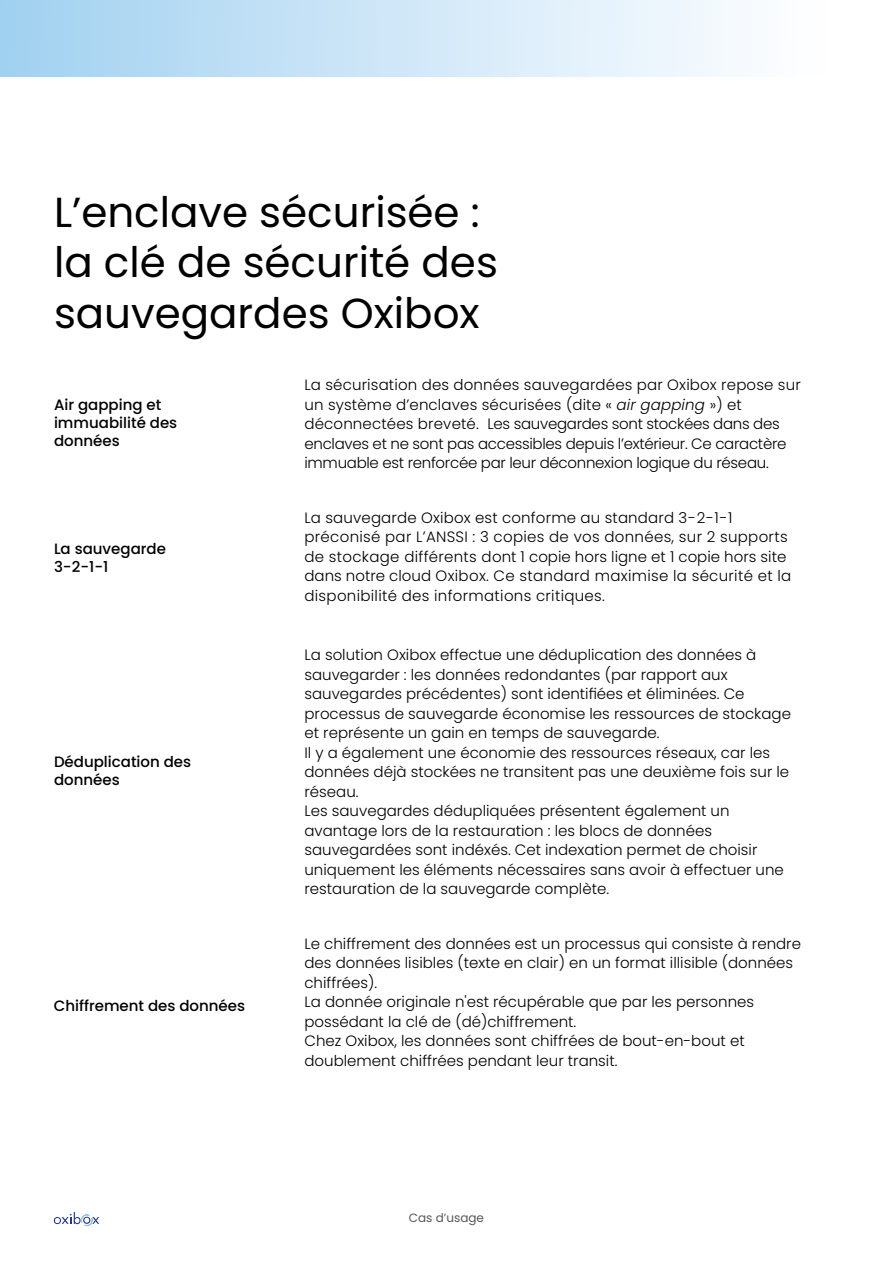
<style>
.page{position:relative;width:893px;height:1263px;background:#fff}
.page>*{position:absolute;margin:0;border:0;box-sizing:border-box;transform-origin:0 0}
.t1{font:42px/50.4px "Poppins";color:#000}
.t2{font:300 15px/19.5px "Poppins";color:#000}
.t3{font:300 15px/19.5px "Poppins";letter-spacing:-.02em;color:#000}
.t4{font:300 15px/19.5px "Poppins";letter-spacing:.02em;color:#000}
.t5{font:500 15px/18px "Poppins";color:#000}
.t6{font:12px "Poppins";color:#575756}
.s1{font-style:italic}
</style>
<div class="page">
<div style="left:0;top:0;width:893px;height:77px;background:linear-gradient(to right,#a2d1f0,#fff)"></div>
<svg style="left:54px;top:1212px;width:45px;height:14px"></svg>
<h1 class="t1" style="left:54px;top:187px;width:445px">L’enclave sécurisée : la clé de sécurité des sauvegardes Oxibox</h1>
<p class="t5" style="left:54px;top:395px;width:125px">Air gapping et immuabilité des données</p>
<p class="t5" style="left:54px;top:539px;width:114px">La sauvegarde<br>3-2-1-1</p>
<p class="t5" style="left:54px;top:752px;width:139px">Déduplication des données</p>
<p class="t5" style="left:54px;top:997px;width:193px">Chiffrement des données</p>
<p class="t3" style="left:304px;top:375px;width:498px">La sécurisation des données sauvegardées par Oxibox repose sur un système d’enclaves sécurisées (dite « <span class="s1">air gapping</span> ») et déconnectées breveté. Les sauvegardes sont stockées dans des enclaves et ne sont pas accessibles depuis l’extérieur. Ce caractère immuable est renforcée par leur déconnexion logique du réseau.</p>
<p class="t4" style="left:304px;top:508px;width:488px">La sauvegarde Oxibox est conforme au standard 3-2-1-1 préconisé par L’ANSSI : 3 copies de vos données, sur 2 supports de stockage différents dont 1 copie hors ligne et 1 copie hors site dans notre cloud Oxibox. Ce standard maximise la sécurité et la disponibilité des informations critiques.</p>
<p class="t2" style="left:304px;top:645px;width:488px">La solution Oxibox effectue une déduplication des données à sauvegarder : les données redondantes (par rapport aux sauvegardes précédentes) sont identifiées et éliminées. Ce processus de sauvegarde économise les ressources de stockage et représente un gain en temps de sauvegarde.<br>Il y a également une économie des ressources réseaux, car les données déjà stockées ne transitent pas une deuxième fois sur le réseau.<br>Les sauvegardes dédupliquées présentent également un avantage lors de la restauration : les blocs de données sauvegardées sont indéxés. Cet indexation permet de choisir uniquement les éléments nécessaires sans avoir à effectuer une restauration de la sauvegarde complète.</p>
<p class="t2" style="left:304px;top:934px;width:498px">Le chiffrement des données est un processus qui consiste à rendre des données lisibles (texte en clair) en un format illisible (données chiffrées).<br>La donnée originale n'est récupérable que par les personnes possédant la clé de (dé)chiffrement.<br>Chez Oxibox, les données sont chiffrées de bout-en-bout et doublement chiffrées pendant leur transit.</p>
<p class="t6" style="left:409px;top:1210px;width:77px">Cas d’usage</p>
</div>
